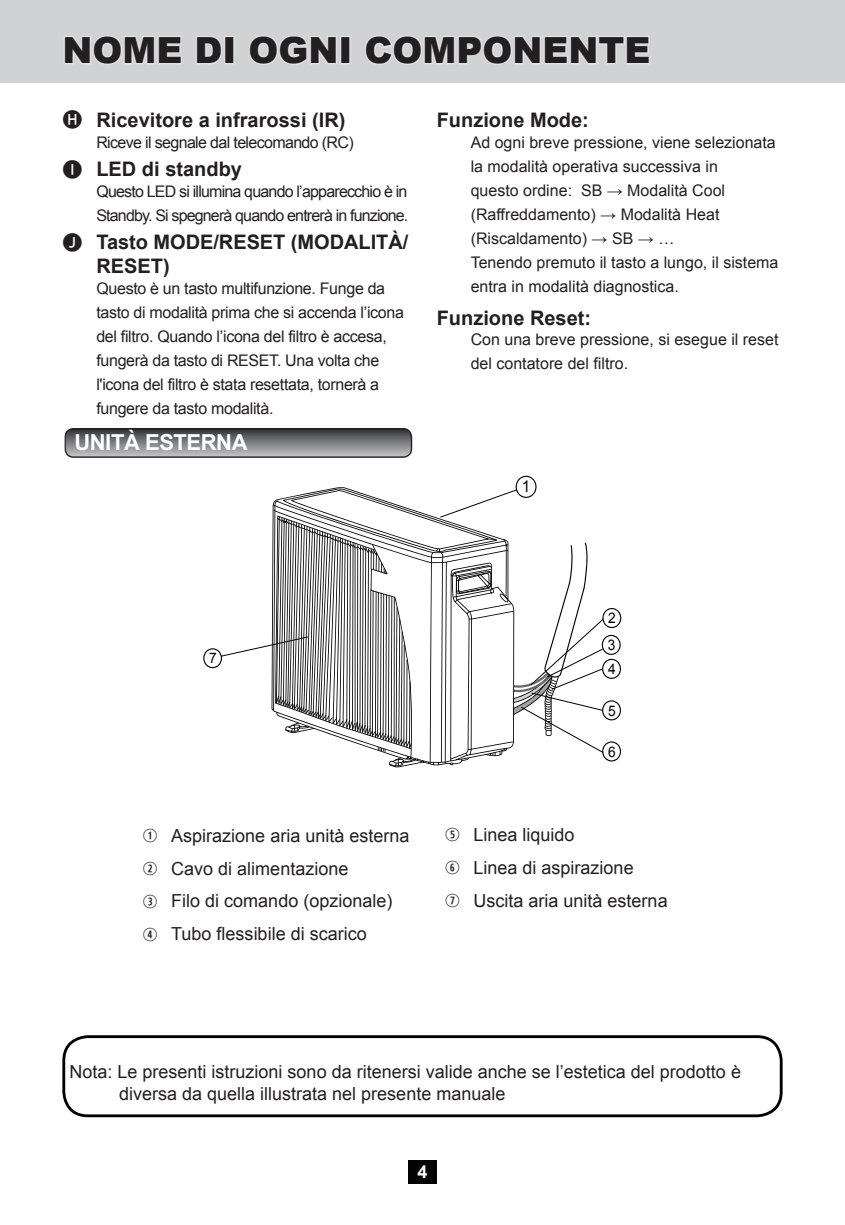
<style>
.page{position:relative;width:845px;height:1225px;background:#fff}
.page>*{position:absolute;margin:0;border:0;box-sizing:border-box;transform-origin:0 0}
.t1{font:900 36px "Arial";color:#231f20}
.t2{font:700 22px "Arial";letter-spacing:-.02em;color:#fff}
.t3{font:700 20px/24px "Arial";color:#231f20}
.t4{font:18px/33px "Arial";color:#231f20}
.t5{font:700 18px "Arial";color:#fff}
.t6{font:16.2px "Arial";color:#030303;scale:.94 1}
.t7{font:16px/24px "Arial";color:#231f20}
.t8{font:16px/24px "Arial";letter-spacing:-.02em;color:#231f20}
.t9{font:16px/24px "Arial";letter-spacing:-.05em;color:#231f20}
.t10{font:16px "Arial";letter-spacing:-.04em;color:#231f20}
.t11{font:14.6px "Arial";color:#030303;scale:.94 1}
.t12{font:14.4px "Arial";color:#030303;scale:.94 1}
.s1{font-family:"Koz Go Pro";font-weight:400}
.s2{font-family:"Combi Numerals"}
.s3{font-family:"Combi Numerals Pro"}
</style>
<div class="page">
<div style="left:408px;top:1160px;width:29px;height:23px;background:#030303"></div>
<div style="left:0;top:0;width:845px;height:83px;background:#d1d2d4"></div>
<svg style="left:64px;top:36px;width:118px;height:29px"></svg>
<svg style="left:196px;top:36px;width:26px;height:28px"></svg>
<div style="left:224px;top:36px;width:11px;height:28px;border:3px solid #e1e2e4"></div>
<svg style="left:249px;top:36px;width:88px;height:29px"></svg>
<div style="left:340px;top:36px;width:11px;height:28px;border:3px solid #e1e2e4"></div>
<svg style="left:365px;top:36px;width:285px;height:29px"></svg>
<div style="left:62px;top:1035px;width:720px;height:82px;border:3px solid #000;border-radius:24px"></div>
<svg style="left:66px;top:429px;width:345px;height:28px;background:#7d7e81"></svg>
<div style="left:64px;top:428px;width:348px;height:30px;border:1px solid #231f20;border-radius:9px"></div>
<div style="left:62px;top:426px;width:490px;height:41px;border:2px solid #fff"></div>
<svg style="left:203px;top:476px;width:418px;height:291px"></svg>
<h1 class="t1" style="left:62px;top:24px;width:589px">NOME DI OGNI COMPONENTE</h1>
<p class="t3" style="left:62px;top:109px;width:284px"><span class="s1">H</span> Ricevitore a infrarossi (IR)</p>
<p class="t10" style="left:96px;top:131px;width:259px">Riceve il segnale dal telecomando (RC)</p>
<p class="t3" style="left:62px;top:158px;width:181px"><span class="s1">I</span> LED di standby</p>
<p class="t9" style="left:96px;top:179px;width:313px">Questo LED si illumina quando l’apparecchio è in<br>Standby. Si spegnerà quando entrerà in funzione.</p>
<p class="t3" style="left:96px;top:231px;width:313px;text-indent:-34px"><span class="s1">J</span> Tasto MODE/RESET (MODALITÀ/<br>RESET)</p>
<p class="t8" style="left:96px;top:276px;width:309px">Questo è un tasto multifunzione. Funge da tasto di modalità prima che si accenda l’icona del filtro. Quando l’icona del filtro è accesa, fungerà da tasto di RESET. Una volta che l'icona del filtro è stata resettata, tornerà a fungere da tasto modalità.</p>
<p class="t2" style="left:74px;top:427px;width:175px">UNITÀ ESTERNA</p>
<p class="t3" style="left:437px;top:109px;width:154px">Funzione Mode:</p>
<p class="t7" style="left:471px;top:130px;width:309px">Ad ogni breve pressione, viene selezionata la modalità operativa successiva in<br>questo ordine: SB → Modalità Cool (Raffreddamento) → Modalità Heat (Riscaldamento) → SB → …<br>Tenendo premuto il tasto a lungo, il sistema entra in modalità diagnostica.</p>
<p class="t3" style="left:437px;top:306px;width:156px">Funzione Reset:</p>
<p class="t7" style="left:471px;top:328px;width:309px">Con una breve pressione, si esegue il reset del contatore del filtro.</p>
<p class="t6" style="left:522px;top:476px;width:11px">1</p>
<p class="t12" style="left:209px;top:649px;width:10px">7</p>
<p class="t11" style="left:608px;top:608px;width:10px">2</p>
<p class="t11" style="left:608px;top:635px;width:10px">3</p>
<p class="t11" style="left:608px;top:659px;width:10px">4</p>
<p class="t11" style="left:608px;top:701px;width:10px">5</p>
<p class="t11" style="left:608px;top:742px;width:10px">6</p>
<p class="t4" style="left:143px;top:819px;width:268px"><span class="s2">q</span> Aspirazione aria unità esterna<br><span class="s3">W</span> Cavo di alimentazione<br><span class="s3">E</span> Filo di comando (opzionale)<br><span class="s3">R</span> Tubo flessibile di scarico</p>
<p class="t4" style="left:445px;top:818px;width:224px"><span class="s3">T</span> Linea liquido<br><span class="s3">Y</span> Linea di aspirazione<br><span class="s3">U</span> Uscita aria unità esterna</p>
<p class="t4" style="left:119px;top:1060px;width:623px;line-height:22px;text-indent:-50px">Nota: Le presenti istruzioni sono da ritenersi valide anche se l’estetica del prodotto è diversa da quella illustrata nel presente manuale</p>
<p class="t5" style="left:417px;top:1159px;width:12px">4</p>
</div>
